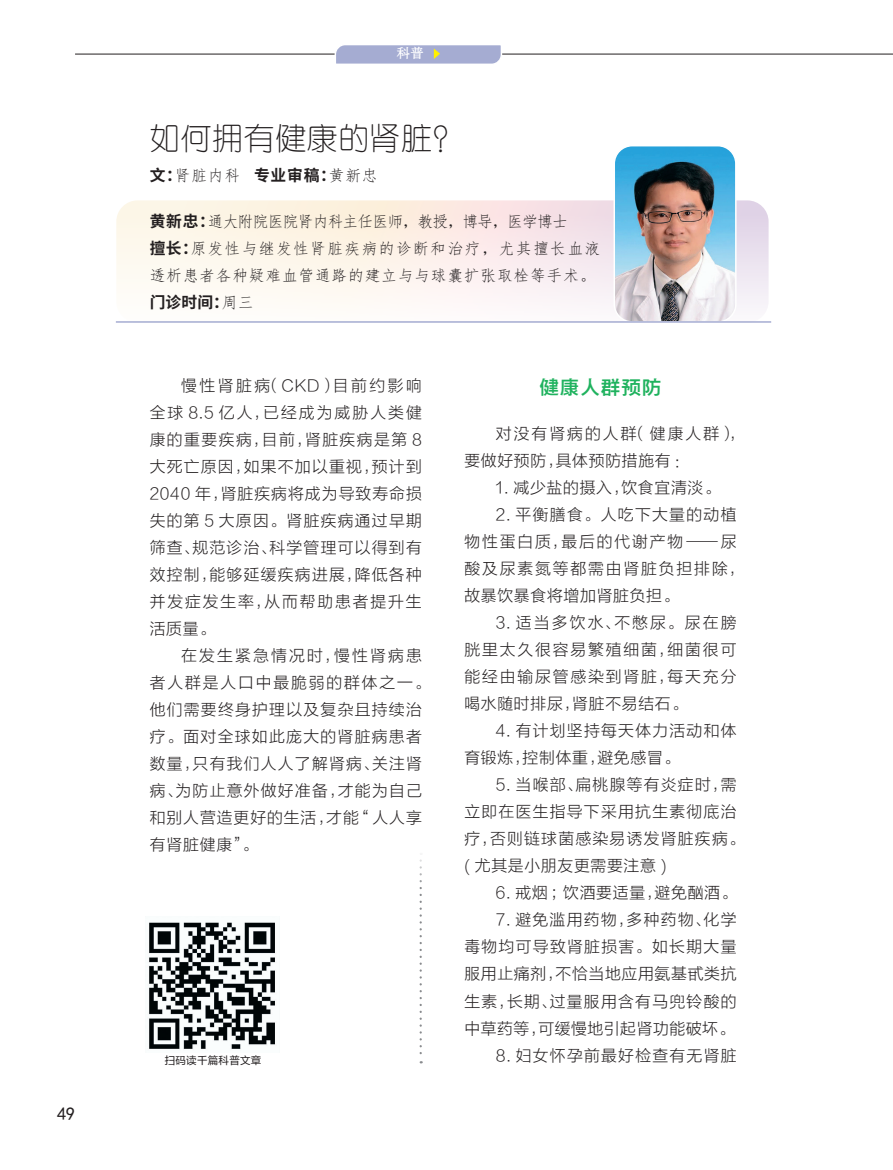
<style>
.page{position:relative;width:893px;height:1170px;background:#fff}
.page>*{position:absolute;margin:0;border:0;box-sizing:border-box;transform-origin:0 0}
.t1{font:30px "FZY1 K GBK1 0";letter-spacing:.05em;color:#231f20}
.t2{font:19.5px "FZYDZHK NTRB GBK1 0";letter-spacing:.05em;color:#1fb25e}
.t3{font:18px "Sim Hei";color:#231f20}
.t4{font:15.75px/27px "FZLTXHK NTRB GBK1 0";letter-spacing:.085em;color:#231f20}
.t5{font:15.75px/27px "Fang Song";letter-spacing:.05em;color:#231f20}
.t6{font:15.75px/27px "FZLTXHK NTRB GBK1 0";letter-spacing:.125em;color:#231f20}
.t7{font:15.75px "FZLTXHK NTRB GBK1 0";letter-spacing:.05em;color:#231f20}
.t8{font:700 15.75px "Source Han Sans CN";letter-spacing:.03em;color:#231f20}
.t9{font:13.5px "KTXP Booking Serif Medium";color:#fff}
.t10{font:10.5px "FZLTHK NTRB GBK1 0";letter-spacing:.025em;color:#231f20}
.s1{font-family:"Fang Song";font-weight:400}
.s2{font-family:"Source Han Sans CN";font-weight:700}
</style>
<div class="page">
<img style="left:149px;top:922px;width:126px;height:127px">
<svg style="left:420px;top:860px;width:2px;height:203px"></svg>
<svg style="left:116px;top:200px;width:653px;height:123px"></svg>
<img style="left:614px;top:148px;width:122px;height:173px">
<div style="left:613px;top:145px;width:124px;height:178px;border:2px solid #fff;border-radius:18px"></div>
<hr style="left:116px;top:321px;width:655px;height:2px;background:#a5acd2">
<hr style="left:75px;top:54px;width:818px;height:1px;background:#231f20">
<svg style="left:334px;top:45px;width:169px;height:19px;background:#acb2d3"></svg>
<div style="left:812px;top:0;width:81px;height:99px;background:#fff"></div>
<p class="t3" style="left:57px;top:1103px;width:19px">49</p>
<p class="t9" style="left:397px;top:46px;width:29px">科普</p>
<h1 class="t1" style="left:150px;top:122px;width:315px">如何拥有健康的肾脏？</h1>
<p class="t8" style="left:150px;top:166px;width:230px">文：<span class="s1">肾脏内科</span> 专业审稿：<span class="s1">黄新忠</span></p>
<p class="t5" style="left:150px;top:208px;width:452px"><span class="s2">黄新忠：</span>通大附院医院肾内科主任医师，教授，博导，医学博士<br><span class="s2">擅长：</span>原发性与继发性肾脏疾病的诊断和治疗，尤其擅长血液透析患者各种疑难血管通路的建立与与球囊扩张取栓等手术。</p>
<p class="t8" style="left:150px;top:293px;width:105px">门诊时间：<span class="s1">周三</span></p>
<p class="t4" style="left:150px;top:372px;width:274px;text-align:justify;text-indent:32px">慢性肾脏病（CKD）目前约影响全球 8.5 亿人，已经成为威胁人类健康的重要疾病，目前，肾脏疾病是第 8大死亡原因，如果不加以重视，预计到2040 年，肾脏疾病将成为导致寿命损失的第 5 大原因。肾脏疾病通过早期筛查、规范诊治、科学管理可以得到有效控制，能够延缓疾病进展，降低各种并发症发生率，从而帮助患者提升生活质量。</p>
<p class="t4" style="left:150px;top:642px;width:282px;text-indent:32px">在发生紧急情况时，慢性肾病患者人群是人口中最脆弱的群体之一。他们需要终身护理以及复杂且持续治疗。面对全球如此庞大的肾脏病患者数量，只有我们人人了解肾病、关注肾病、为防止意外做好准备，才能为自己和别人营造更好的生活，才能“ 人人享有肾脏健康”。</p>
<p class="t10" style="left:165px;top:1054px;width:98px">扫码读千篇科普文章</p>
<p class="t2" style="left:539px;top:377px;width:123px">健康人群预防</p>
<p class="t4" style="left:464px;top:420px;width:282px;text-indent:32px">对没有肾病的人群（健康人群），要做好预防，具体预防措施有：</p>
<p class="t7" style="left:496px;top:479px;width:226px">1. 减少盐的摄入，饮食宜清淡。</p>
<p class="t6" style="left:464px;top:501px;width:281px;text-indent:32px">2. 平衡膳食。人吃下大量的动植物性蛋白质，最后的代谢产物—尿酸及尿素氮等都需由肾脏负担排除，故暴饮暴食将增加肾脏负担。</p>
<p class="t4" style="left:464px;top:609px;width:274px;text-align:justify;text-indent:32px">3. 适当多饮水、不憋尿。尿在膀胱里太久很容易繁殖细菌，细菌很可能经由输尿管感染到肾脏，每天充分喝水随时排尿，肾脏不易结石。</p>
<p class="t4" style="left:464px;top:717px;width:274px;text-indent:32px">4. 有计划坚持每天体力活动和体育锻炼，控制体重，避免感冒。</p>
<p class="t4" style="left:464px;top:771px;width:281px;text-indent:32px">5. 当喉部、扁桃腺等有炎症时，需立即在医生指导下采用抗生素彻底治疗，否则链球菌感染易诱发肾脏疾病。( 尤其是小朋友更需要注意 )</p>
<p class="t7" style="left:496px;top:884px;width:242px">6. 戒烟；饮酒要适量，避免酗酒。</p>
<p class="t4" style="left:464px;top:906px;width:274px;text-align:justify;text-indent:32px">7. 避免滥用药物，多种药物、化学毒物均可导致肾脏损害。如长期大量服用止痛剂，不恰当地应用氨基甙类抗生素，长期、过量服用含有马兜铃酸的中草药等，可缓慢地引起肾功能破坏。</p>
<p class="t4" style="left:496px;top:1041px;width:242px">8. 妇女怀孕前最好检查有无肾脏</p>
</div>
